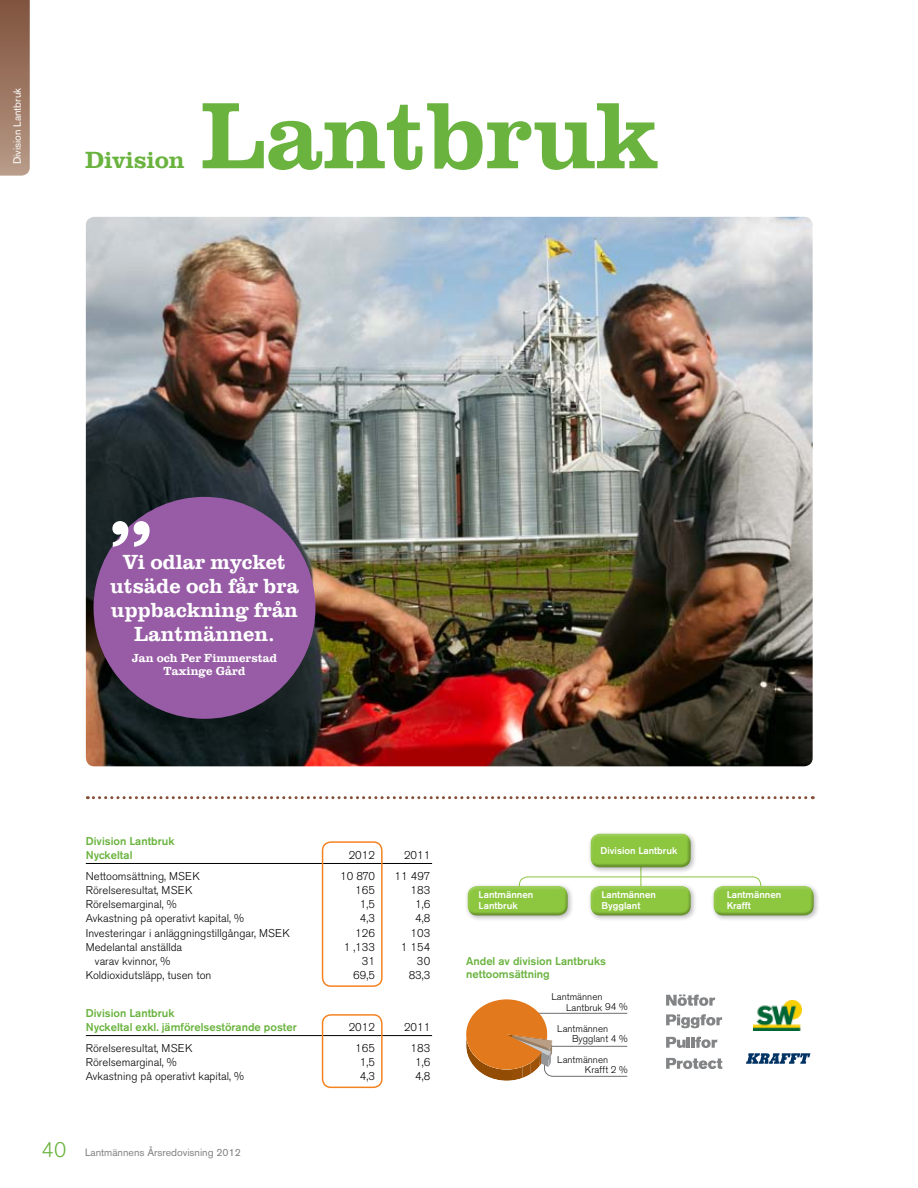
<style>
.page{position:relative;width:918px;height:1188px;background:#fff}
.page>*{position:absolute;margin:0;border:0;box-sizing:border-box;transform-origin:0 0}
.t1{font:500 97.5px "URW Clarendon T";letter-spacing:-.01em;color:#6ab33f}
.t2{font:500 24.15px "URW Clarendon T";letter-spacing:-.01em;color:#6ab33f}
.t3{font:500 21px/24px "URW Clarendon T";color:#fff;text-align:center}
.t4{font:300 21px "Akzidenz Grotesk BE";color:#6ab33f}
.t5{font:500 12px/13.5px "URW Clarendon T";color:#fff;text-align:center}
.t6{font:300 11.25px "Akzidenz Grotesk BE";color:#000}
.t7{font:500 11.25px/14.2px "Akzidenz Grotesk BE";color:#6ab33f}
.t8{font:10.5px "Akzidenz Grotesk BE";color:#808084}
.t9{font:10.5px "Akzidenz Grotesk BE";color:#fff}
.t10{font:500 9.75px/11.7px "Akzidenz Grotesk BE";color:#fff}
.t11{font:300 9.75px/10.5px "Akzidenz Grotesk BE";color:#000}
</style>
<div class="page">
<img style="left:86px;top:217px;width:727px;height:549px">
<div style="left:94px;top:497px;width:221px;height:222px;background:#975ca5;border-radius:50%"></div>
<svg style="left:112px;top:521px;width:38px;height:26px"></svg>
<svg style="left:0;top:0;width:30px;height:176px;background:#9d7763"></svg>
<hr style="left:641px;top:853px;width:1px;height:54px;background:#8dc63f">
<div style="left:587px;top:831px;width:110px;height:43px;background:#000;opacity:.25"></div>
<div style="left:589px;top:829px;width:102px;height:36px;background:#fff;opacity:.25"></div>
<div style="left:589px;top:836px;width:102px;height:32px;background:#000;opacity:.25"></div>
<svg style="left:519px;top:876px;width:242px;height:6px"></svg>
<div style="left:587px;top:883px;width:110px;height:39px;background:#000;opacity:.25"></div>
<div style="left:588px;top:882px;width:103px;height:31px;background:#fff;opacity:.25"></div>
<div style="left:588px;top:888px;width:103px;height:28px;background:#000;opacity:.25"></div>
<div style="left:710px;top:883px;width:110px;height:39px;background:#000;opacity:.25"></div>
<div style="left:711px;top:882px;width:103px;height:31px;background:#fff;opacity:.25"></div>
<div style="left:711px;top:888px;width:103px;height:28px;background:#000;opacity:.25"></div>
<div style="left:464px;top:883px;width:110px;height:39px;background:#000;opacity:.25"></div>
<div style="left:465px;top:882px;width:104px;height:31px;background:#fff;opacity:.25"></div>
<div style="left:465px;top:888px;width:104px;height:28px;background:#000;opacity:.25"></div>
<svg style="left:466px;top:999px;width:162px;height:82px"></svg>
<hr style="left:86px;top:863px;width:346px;height:1px;background:#000">
<hr style="left:86px;top:1035px;width:346px;height:1px;background:#000">
<div style="left:322px;top:841px;width:61px;height:146px;border:2px solid #f58220;border-radius:9px"></div>
<svg style="left:87px;top:796px;width:726px;height:3px"></svg>
<div style="left:322px;top:1014px;width:61px;height:74px;border:2px solid #f58220;border-radius:9px"></div>
<img style="left:753px;top:1001px;width:48px;height:30px">
<svg style="left:666px;top:1037px;width:51px;height:11px"></svg>
<svg style="left:666px;top:1058px;width:56px;height:11px"></svg>
<svg style="left:666px;top:1014px;width:56px;height:14px"></svg>
<svg style="left:666px;top:994px;width:49px;height:12px"></svg>
<svg style="left:746px;top:1053px;width:64px;height:11px"></svg>
<p class="t9" style="left:11px;top:164px;width:78px;rotate:-90deg">Division Lantbruk</p>
<h2 class="t2" style="left:85px;top:146px;width:101px">Division</h2>
<h1 class="t1" style="left:201px;top:79px;width:460px">Lantbruk</h1>
<h3 class="t3" style="left:110px;top:550px;width:190px">Vi odlar mycket utsäde och får bra uppbackning från<br>Lantmännen.</h3>
<p class="t5" style="left:132px;top:651px;width:147px">Jan och Per Fimmerstad<br>Taxinge Gård</p>
<p class="t7" style="left:86px;top:834px;width:90px">Division Lantbruk<br>Nyckeltal</p>
<p class="t6" style="left:349px;top:849px;width:28px">2012</p>
<p class="t6" style="left:404px;top:849px;width:28px">2011</p>
<p class="t6" style="left:86px;top:869px;width:116px">Nettoomsättning, MSEK</p>
<p class="t6" style="left:340px;top:869px;width:36px">10 870</p>
<p class="t6" style="left:395px;top:869px;width:37px">11 497</p>
<p class="t6" style="left:86px;top:884px;width:108px">Rörelseresultat, MSEK</p>
<p class="t6" style="left:355px;top:884px;width:21px">165</p>
<p class="t6" style="left:411px;top:884px;width:21px">183</p>
<p class="t6" style="left:86px;top:898px;width:92px">Rörelsemarginal, %</p>
<p class="t6" style="left:360px;top:898px;width:16px">1,5</p>
<p class="t6" style="left:415px;top:898px;width:16px">1,6</p>
<p class="t6" style="left:86px;top:912px;width:160px">Avkastning på operativt kapital, %</p>
<p class="t6" style="left:360px;top:912px;width:16px">4,3</p>
<p class="t6" style="left:415px;top:912px;width:16px">4,8</p>
<p class="t6" style="left:86px;top:926px;width:206px">Investeringar i anläggningstillgångar, MSEK</p>
<p class="t6" style="left:355px;top:926px;width:21px">126</p>
<p class="t6" style="left:411px;top:926px;width:21px">103</p>
<p class="t6" style="left:86px;top:941px;width:98px">Medelantal anställda</p>
<p class="t6" style="left:344px;top:941px;width:33px">1 ,133</p>
<p class="t6" style="left:401px;top:941px;width:31px">1 154</p>
<p class="t6" style="left:95px;top:955px;width:77px">varav kvinnor, %</p>
<p class="t6" style="left:362px;top:955px;width:15px">31</p>
<p class="t6" style="left:417px;top:955px;width:15px">30</p>
<p class="t6" style="left:86px;top:969px;width:127px">Koldioxidutsläpp, tusen ton</p>
<p class="t6" style="left:353px;top:969px;width:23px">69,5</p>
<p class="t6" style="left:409px;top:969px;width:23px">83,3</p>
<p class="t7" style="left:86px;top:1006px;width:212px">Division Lantbruk<br>Nyckeltal exkl. jämförelsestörande poster</p>
<p class="t6" style="left:349px;top:1021px;width:28px">2012</p>
<p class="t6" style="left:404px;top:1021px;width:28px">2011</p>
<p class="t6" style="left:86px;top:1042px;width:108px">Rörelseresultat, MSEK</p>
<p class="t6" style="left:355px;top:1042px;width:21px">165</p>
<p class="t6" style="left:411px;top:1042px;width:21px">183</p>
<p class="t6" style="left:86px;top:1056px;width:92px">Rörelsemarginal, %</p>
<p class="t6" style="left:360px;top:1056px;width:16px">1,5</p>
<p class="t6" style="left:415px;top:1056px;width:16px">1,6</p>
<p class="t6" style="left:86px;top:1070px;width:160px">Avkastning på operativt kapital, %</p>
<p class="t6" style="left:360px;top:1070px;width:16px">4,3</p>
<p class="t6" style="left:415px;top:1070px;width:16px">4,8</p>
<h3 class="t4" style="left:42px;top:1138px;width:26px">40</h3>
<p class="t8" style="left:85px;top:1146px;width:157px">Lantmännens Årsredovisning 2012</p>
<p class="t10" style="left:479px;top:888px;width:56px">Lantmännen<br>Lantbruk</p>
<p class="t10" style="left:601px;top:844px;width:78px">Division Lantbruk</p>
<p class="t10" style="left:601px;top:888px;width:56px">Lantmännen<br>Bygglant</p>
<p class="t10" style="left:727px;top:888px;width:56px">Lantmännen<br>Krafft</p>
<p class="t7" style="left:466px;top:954px;width:141px;line-height:13.5px">Andel av division Lantbruks nettoomsättning</p>
<p class="t11" style="left:566px;top:992px;width:63px;text-indent:-15px">Lantmännen<br>Lantbruk 94 %</p>
<p class="t11" style="left:572px;top:1023px;width:57px;text-indent:-15px">Lantmännen<br>Bygglant 4 %</p>
<p class="t11" style="left:585px;top:1054px;width:44px;text-indent:-28px">Lantmännen<br>Krafft 2 %</p>
</div>
